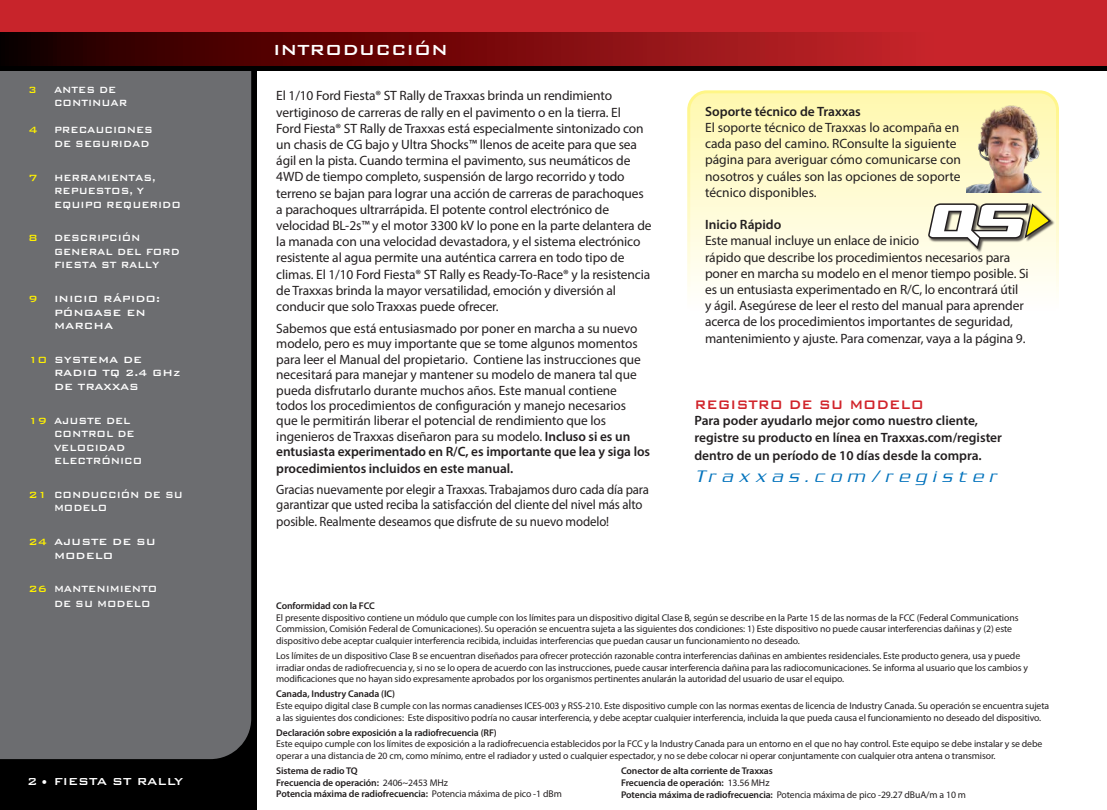
<style>
.page{position:relative;width:1107px;height:810px;background:#fff}
.page>*{position:absolute;margin:0;border:0;box-sizing:border-box;transform-origin:0 0}
.t1{font:500 19.5px "Bank Gothic BT";color:#fff}
.t2{font:italic 18px "Serpentine ICG Light";letter-spacing:.35em;color:#0072bc}
.t3{font:500 16.5px "Bank Gothic BT";color:#d1232a;scale:.91 1}
.t4{font:13.5px/16.2px "Myriad Pro";letter-spacing:-.01em;color:#231f20}
.t5{font:13.5px/15.6px "Myriad Pro";letter-spacing:-.01em;color:#231f20;scale:.95 1}
.t6{font:600 13.5px/16.6px "Myriad Pro";color:#231f20}
.t7{font:500 13.5px "Bank Gothic BT";color:#fff}
.t8{font:500 12px/13.5px "Bank Gothic BT";letter-spacing:-.005em;color:#fff;scale:.9 1}
.t9{font:500 12px/13.5px "Bank Gothic BT";letter-spacing:-.005em;color:#fff}
.t10{font:500 12px "Bank Gothic BT";color:#fff101}
.t11{font:500 12px "Bank Gothic BT";color:#fff101;scale:.9 1}
.t12{font:9.75px/11.7px "Myriad Pro";letter-spacing:-.01em;color:#231f20}
.t13{font:600 9.75px/11.7px "Myriad Pro";letter-spacing:-.01em;color:#231f20}
.s1{color:#fff101}
.s2{font-weight:600}
.s3{font-weight:400}
</style>
<div class="page">
<div style="left:0;top:13px;width:256px;height:797px;background:#000"></div>
<div style="left:0;top:71px;width:251px;height:688px;background:#6c6d70"></div>
<div style="left:0;top:0;width:1107px;height:70px;background:#000"></div>
<div style="left:0;top:0;width:1107px;height:51px;background:#c8242b"></div>
<svg style="left:0;top:32px;width:1107px;height:34px;background:#7f0f12"></svg>
<div style="left:27px;top:88px;width:158px;height:636px;background:#6c6d70"></div>
<svg style="left:691px;top:94px;width:364px;height:190px;background:#fefad1"></svg>
<div style="left:687px;top:90px;width:372px;height:299px;border:3px solid #fff;border-radius:18px"></div>
<div style="left:928px;top:204px;width:127px;height:49px;background:#231f20;opacity:.75"></div>
<svg style="left:927px;top:202px;width:125px;height:49px"></svg>
<img style="left:966px;top:106px;width:76px;height:86px">
<p class="t11" style="left:28px;top:83px;width:11px">3</p>
<p class="t8" style="left:54px;top:83px;width:83px">ANTES DE<br>CONTINUAR</p>
<p class="t10" style="left:28px;top:124px;width:11px">4</p>
<p class="t8" style="left:54px;top:123px;width:111px">PRECAUCIONES<br>DE SEGURIDAD</p>
<p class="t10" style="left:28px;top:171px;width:11px">7</p>
<p class="t8" style="left:54px;top:170px;width:142px">HERRAMIENTAS,<br>REPUESTOS, Y<br>EQUIPO REQUERIDO</p>
<p class="t10" style="left:28px;top:232px;width:11px">8</p>
<p class="t8" style="left:54px;top:231px;width:142px">DESCRIPCIÓN<br>GENERAL DEL FORD<br>FIESTA ST RALLY</p>
<p class="t10" style="left:28px;top:292px;width:11px">9</p>
<p class="t9" style="left:54px;top:292px;width:108px">INICIO RÁPIDO:<br>PÓNGASE EN<br>MARCHA</p>
<p class="t9" style="left:54px;top:353px;width:128px;text-indent:-26px"><span class="s1">10</span> SYSTEMA DE<br>RADIO TQ 2.4 GHz<br>DE TRAXXAS</p>
<p class="t8" style="left:54px;top:413px;width:100px;text-indent:-26px"><span class="s1">19</span> AJUSTE DEL<br>CONTROL DE<br>VELOCIDAD<br>ELECTRÓNICO</p>
<p class="t8" style="left:54px;top:488px;width:145px;text-indent:-26px"><span class="s1">21</span> CONDUCCIÓN DE SU<br>MODELO</p>
<p class="t9" style="left:54px;top:535px;width:104px;text-indent:-26px"><span class="s1">24</span> AJUSTE DE SU<br>MODELO</p>
<p class="t8" style="left:54px;top:581px;width:116px;line-height:15px;text-indent:-26px"><span class="s1">26</span> MANTENIMIENTO<br>DE SU MODELO</p>
<p class="t7" style="left:27px;top:774px;width:158px">2 • FIESTA ST RALLY</p>
<p class="t1" style="left:273px;top:40px;width:177px">INTRODUCCIÓN</p>
<p class="t4" style="left:276px;top:88px;width:377px">El 1/10 Ford Fiesta® ST Rally de Traxxas brinda un rendimiento vertiginoso de carreras de rally en el pavimento o en la tierra. El<br>Ford Fiesta® ST Rally de Traxxas está especialmente sintonizado con un chasis de CG bajo y Ultra Shocks™ llenos de aceite para que sea ágil en la pista. Cuando termina el pavimento, sus neumáticos de 4WD de tiempo completo, suspensión de largo recorrido y todo terreno se bajan para lograr una acción de carreras de parachoques a parachoques ultrarrápida. El potente control electrónico de velocidad BL-2s™ y el motor 3300 kV lo pone en la parte delantera de la manada con una velocidad devastadora, y el sistema electrónico resistente al agua permite una auténtica carrera en todo tipo de climas. El 1/10 Ford Fiesta® ST Rally es Ready-To-Race® y la resistencia de Traxxas brinda la mayor versatilidad, emoción y diversión al conducir que solo Traxxas puede ofrecer.</p>
<p class="t4" style="left:276px;top:320px;width:375px;line-height:15.6px">Sabemos que está entusiasmado por poner en marcha a su nuevo modelo, pero es muy importante que se tome algunos momentos para leer el Manual del propietario. Contiene las instrucciones que necesitará para manejar y mantener su modelo de manera tal que pueda disfrutarlo durante muchos años. Este manual contiene todos los procedimientos de configuración y manejo necesarios que le permitirán liberar el potencial de rendimiento que los ingenieros de Traxxas diseñaron para su modelo. <span class="s2">Incluso si es un entusiasta experimentado en R/C, es importante que lea y siga los procedimientos incluidos en este manual.</span></p>
<p class="t5" style="left:276px;top:482px;width:394px">Gracias nuevamente por elegir a Traxxas. Trabajamos duro cada día para garantizar que usted reciba la satisfacción del cliente del nivel más alto posible. Realmente deseamos que disfrute de su nuevo modelo!</p>
<p class="t6" style="left:705px;top:103px;width:157px">Soporte técnico de Traxxas</p>
<p class="t4" style="left:705px;top:119px;width:257px">El soporte técnico de Traxxas lo acompaña en cada paso del camino. RConsulte la siguiente página para averiguar cómo comunicarse con nosotros y cuáles son las opciones de soporte técnico disponibles.</p>
<p class="t6" style="left:705px;top:216px;width:78px">Inicio Rápido</p>
<p class="t4" style="left:705px;top:232px;width:325px">Este manual incluye un enlace de inicio<br>rápido que describe los procedimientos necesarios para poner en marcha su modelo en el menor tiempo posible. Si es un entusiasta experimentado en R/C, lo encontrará útil<br>y ágil. Asegúrese de leer el resto del manual para aprender acerca de los procedimientos importantes de seguridad, mantenimiento y ajuste. Para comenzar, vaya a la página 9.</p>
<p class="t3" style="left:694px;top:395px;width:254px">REGISTRO DE SU MODELO</p>
<p class="t6" style="left:694px;top:412px;width:309px">Para poder ayudarlo mejor como nuestro cliente, registre su producto en línea en Traxxas.com/register</p>
<p class="t6" style="left:694px;top:447px;width:289px">dentro de un período de 10 días desde la compra.</p>
<p class="t2" style="left:694px;top:467px;width:304px">Traxxas.com/register</p>
<p class="t13" style="left:276px;top:599px;width:100px">Conformidad con la FCC</p>
<p class="t12" style="left:276px;top:611px;width:744px">El presente dispositivo contiene un módulo que cumple con los límites para un dispositivo digital Clase B, según se describe en la Parte 15 de las normas de la FCC (Federal Communications<br>Commission, Comisión Federal de Comunicaciones). Su operación se encuentra sujeta a las siguientes dos condiciones: 1) Este dispositivo no puede causar interferencias dañinas y (2) este dispositivo debe aceptar cualquier interferencia recibida, incluidas interferencias que puedan causar un funcionamiento no deseado.</p>
<p class="t12" style="left:276px;top:650px;width:753px">Los límites de un dispositivo Clase B se encuentran diseñados para ofrecer protección razonable contra interferencias dañinas en ambientes residenciales. Este producto genera, usa y puede irradiar ondas de radiofrecuencia y, si no se lo opera de acuerdo con las instrucciones, puede causar interferencia dañina para las radiocomunicaciones. Se informa al usuario que los cambios y modificaciones que no hayan sido expresamente aprobados por los organismos pertinentes anularán la autoridad del usuario de usar el equipo.</p>
<p class="t13" style="left:276px;top:688px;width:120px">Canada, Industry Canada (IC)</p>
<p class="t12" style="left:276px;top:700px;width:774px">Este equipo digital clase B cumple con las normas canadienses ICES-003 y RSS-210. Este dispositivo cumple con las normas exentas de licencia de Industry Canada. Su operación se encuentra sujeta a las siguientes dos condiciones: Este dispositivo podría no causar interferencia, y debe aceptar cualquier interferencia, incluida la que pueda causa el funcionamiento no deseado del dispositivo.</p>
<p class="t13" style="left:276px;top:726px;width:222px">Declaración sobre exposición a la radiofrecuencia (RF)</p>
<p class="t12" style="left:276px;top:738px;width:768px">Este equipo cumple con los límites de exposición a la radiofrecuencia establecidos por la FCC y la Industry Canada para un entorno en el que no hay control. Este equipo se debe instalar y se debe operar a una distancia de 20 cm, como mínimo, entre el radiador y usted o cualquier espectador, y no se debe colocar ni operar conjuntamente con cualquier otra antena o transmisor.</p>
<p class="t13" style="left:276px;top:764px;width:287px">Sistema de radio TQ<br>Frecuencia de operación: <span class="s3">2406~2453 MHz<br></span>Potencia máxima de radiofrecuencia: <span class="s3">Potencia máxima de pico -1 dBm</span></p>
<p class="t13" style="left:621px;top:765px;width:346px">Conector de alta corriente de Traxxas<br>Frecuencia de operación: <span class="s3">13.56 MHz<br></span>Potencia máxima de radiofrecuencia: <span class="s3">Potencia máxima de pico -29.27 dBuA/m a 10 m</span></p>
</div>
